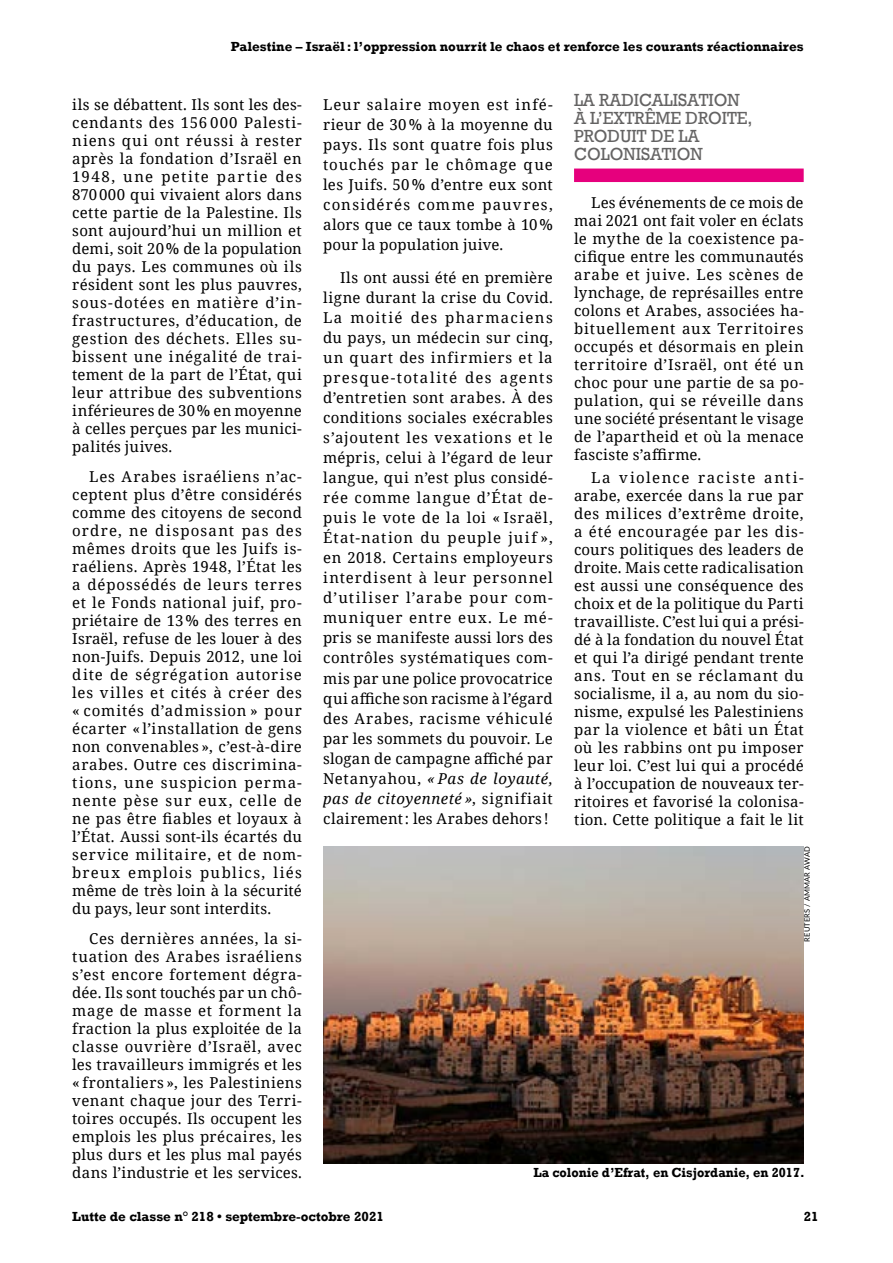
<style>
.page{position:relative;width:893px;height:1263px;background:#fff}
.page>*{position:absolute;margin:0;border:0;box-sizing:border-box;transform-origin:0 0}
.t1{font:18px/18px "Rockwell";color:#646363;scale:.95 1}
.t2{font:15px/18px "Noto Serif";letter-spacing:.015em;color:#000;text-align:justify}
.t3{font:700 13.5px "Rockwell";color:#000}
.t4{font:700 13.5px "Rockwell";color:#000;scale:.95 1}
.t5{font:7.5px "Lato";letter-spacing:.025em;color:#000}
.s1{font-style:italic}
</style>
<div class="page">
<div style="left:574px;top:169px;width:230px;height:13px;background:#e6007d"></div>
<img style="left:323px;top:846px;width:481px;height:317px">
<p class="t3" style="left:231px;top:39px;width:574px">Palestine – Israël: l’oppression nourrit le chaos et renforce les courants réactionnaires</p>
<p class="t2" style="left:72px;top:95px;width:231px">ils se débattent. Ils sont les des&shy;cendants des 156 000 Palesti&shy;niens qui ont réussi à rester après la fondation d’Israël en 1948, une petite partie des 870000 qui vivaient alors dans cette partie de la Palestine. Ils sont aujourd’hui un million et demi, soit 20% de la population du pays. Les communes où ils résident sont les plus pauvres, sous-dotées en matière d’in&shy;frastructures, d’éducation, de gestion des déchets. Elles su&shy;bissent une inégalité de trai&shy;tement de la part de l’État, qui leur attribue des subventions inférieures de 30% en moyenne à celles perçues par les munici&shy;palités juives.</p>
<p class="t2" style="left:72px;top:467px;width:231px;text-indent:17px">Les Arabes israéliens n’ac&shy;ceptent plus d’être considérés comme des citoyens de second ordre, ne disposant pas des mêmes droits que les Juifs is&shy;raéliens. Après 1948, l’État les a dépossédés de leurs terres et le Fonds national juif, pro&shy;priétaire de 13% des terres en Israël, refuse de les louer à des non-Juifs. Depuis 2012, une loi dite de ségrégation autorise les villes et cités à créer des « comités d’admission » pour écarter « l’installation de gens non convenables », c’est-à-dire arabes. Outre ces discrimina&shy;tions, une suspicion perma&shy;nente pèse sur eux, celle de ne pas être fiables et loyaux à l’État. Aussi sont-ils écartés du service militaire, et de nom&shy;breux emplois publics, liés même de très loin à la sécurité du pays, leur sont interdits.</p>
<p class="t2" style="left:72px;top:929px;width:231px;text-indent:17px">Ces dernières années, la si&shy;tuation des Arabes israéliens s’est encore fortement dégra&shy;dée. Ils sont touchés par un chô&shy;mage de masse et forment la fraction la plus exploitée de la classe ouvrière d’Israël, avec les travailleurs immigrés et les « frontaliers », les Palestiniens venant chaque jour des Terri&shy;toires occupés. Ils occupent les emplois les plus précaires, les plus durs et les plus mal payés dans l’industrie et les services.</p>
<p class="t2" style="left:323px;top:94px;width:231px;line-height:20.1px">Leur salaire moyen est infé&shy;rieur de 30% à la moyenne du pays. Ils sont quatre fois plus touchés par le chômage que les Juifs. 50% d’entre eux sont considérés comme pauvres, alors que ce taux tombe à 10% pour la population juive.</p>
<p class="t2" style="left:323px;top:267px;width:231px;line-height:20.1px;text-indent:17px">Ils ont aussi été en première ligne durant la crise du Covid.<br>La moitié des pharmaciens du pays, un médecin sur cinq, un quart des infirmiers et la presque-totalité des agents d’entretien sont arabes. À des conditions sociales exécrables s’ajoutent les vexations et le mépris, celui à l’égard de leur langue, qui n’est plus considé&shy;rée comme langue d’État de&shy;puis le vote de la loi « Israël, État-nation du peuple juif », en 2018. Certains employeurs interdisent à leur personnel d’utiliser l’arabe pour com&shy;muniquer entre eux. Le mé&shy;pris se manifeste aussi lors des contrôles systématiques com&shy;mis par une police provocatrice qui affiche son racisme à l’égard des Arabes, racisme véhiculé par les sommets du pouvoir. Le slogan de campagne affiché par Netanyahou, <span class="s1">« Pas de loyauté, pas de citoyenneté »</span>, signifiait clairement: les Arabes dehors !</p>
<p class="t1" style="left:574px;top:91px;width:189px">LA RADICALISATION<br>À L’EXTRÊME DROITE,<br>PRODUIT DE LA<br>COLONISATION</p>
<p class="t2" style="left:574px;top:193px;width:231px;text-indent:17px">Les événements de ce mois de mai 2021 ont fait voler en éclats le mythe de la coexistence pa&shy;cifique entre les communautés arabe et juive. Les scènes de lynchage, de représailles entre colons et Arabes, associées ha&shy;bituellement aux Territoires occupés et désormais en plein territoire d’Israël, ont été un choc pour une partie de sa po&shy;pulation, qui se réveille dans une société présentant le visage de l’apartheid et où la menace fasciste s’affirme.</p>
<p class="t2" style="left:574px;top:468px;width:231px;text-indent:17px">La violence raciste anti&shy;arabe, exercée dans la rue par des milices d’extrême droite, a été encouragée par les dis&shy;cours politiques des leaders de droite. Mais cette radicalisation est aussi une conséquence des choix et de la politique du Parti travailliste. C’est lui qui a prési&shy;dé à la fondation du nouvel État et qui l’a dirigé pendant trente ans. Tout en se réclamant du socialisme, il a, au nom du sio&shy;nisme, expulsé les Palestiniens par la violence et bâti un État où les rabbins ont pu imposer leur loi. C’est lui qui a procédé à l’occupation de nouveaux ter&shy;ritoires et favorisé la colonisa&shy;tion. Cette politique a fait le lit</p>
<p class="t5" style="left:802px;top:942px;width:97px;rotate:-90deg">REUTERS / AMMAR AWAD</p>
<p class="t4" style="left:533px;top:1164px;width:287px">La colonie d’Efrat, en Cisjordanie, en 2017.</p>
<p class="t3" style="left:72px;top:1208px;width:313px">Lutte de classe n° 218 • septembre-octobre 2021</p>
<p class="t3" style="left:804px;top:1208px;width:16px">21</p>
</div>
